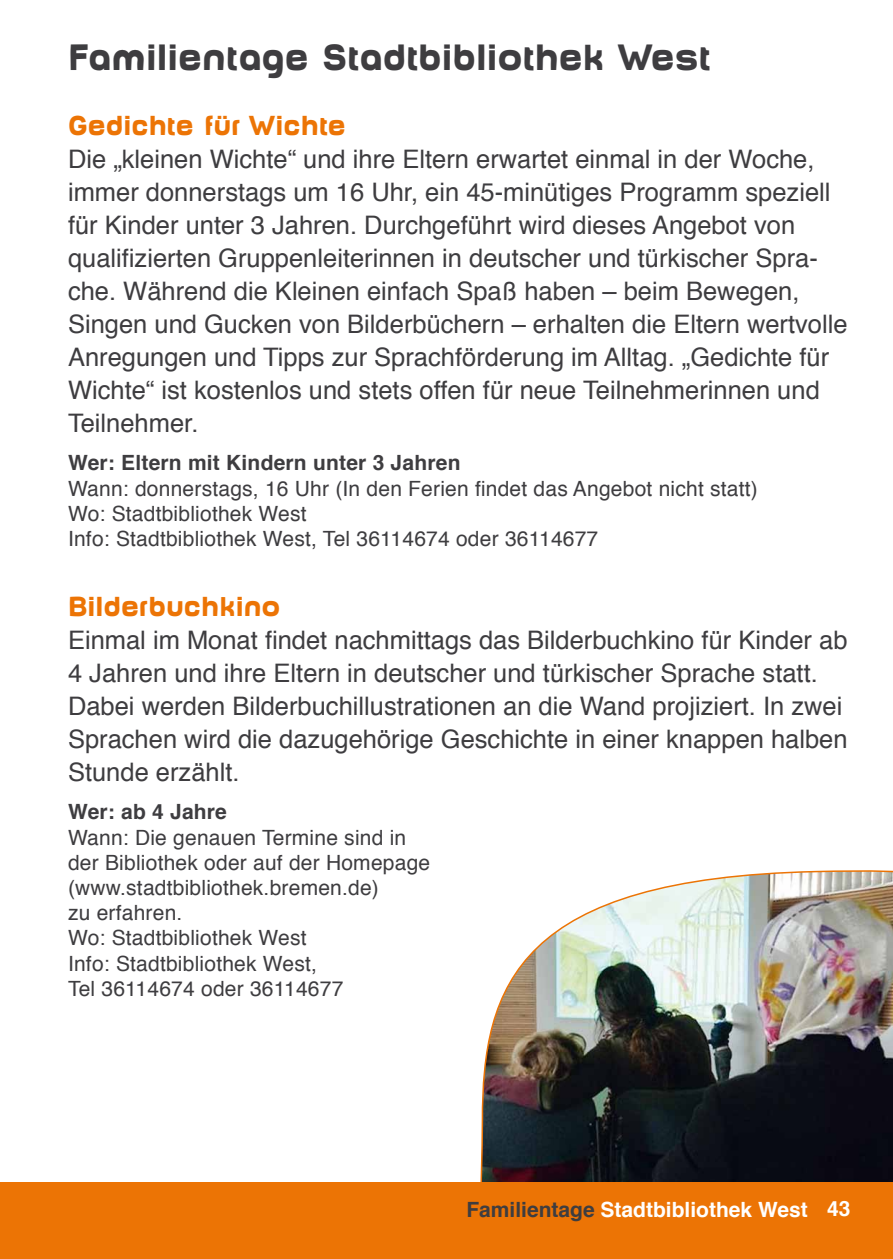
<style>
.page{position:relative;width:893px;height:1259px;background:#fff}
.page>*{position:absolute;margin:0;border:0;box-sizing:border-box;transform-origin:0 0}
.t1{font:900 36px "Baby Mine";color:#3e3d40}
.t2{font:900 27px "Baby Mine";color:#ec7405}
.t3{font:25.5px/33px "Helvetica";color:#3e3d40}
.t4{font:21px/25.2px "Helvetica";letter-spacing:.01em;color:#3e3d40}
.t5{font:700 21px "Helvetica";letter-spacing:.01em;color:#3e3d40}
.t6{font:700 21px "Helvetica";color:#fff}
.s1{color:#3e3d40}
</style>
<div class="page">
<img style="left:480px;top:870px;width:413px;height:312px">
<div style="left:0;top:1182px;width:893px;height:77px;background:#ec7405"></div>
<h1 class="t1" style="left:68px;top:36px;width:644px">Familientage Stadtbibliothek West</h1>
<p class="t2" style="left:68px;top:109px;width:279px">Gedichte für Wichte</p>
<p class="t3" style="left:68px;top:144px;width:781px">Die „kleinen Wichte“ und ihre Eltern erwartet einmal in der Woche, immer donnerstags um 16 Uhr, ein 45-minütiges Programm speziell für Kinder unter 3 Jahren. Durchgeführt wird dieses Angebot von qualifizierten Gruppenleiterinnen in deutscher und türkischer Spra&shy;che. Während die Kleinen einfach Spaß haben – beim Bewegen, Singen und Gucken von Bilderbüchern – erhalten die Eltern wertvolle Anregungen und Tipps zur Sprachförderung im Alltag. „Gedichte für Wichte“ ist kostenlos und stets offen für neue Teilnehmerinnen und Teilnehmer.</p>
<p class="t5" style="left:68px;top:446px;width:394px">Wer: Eltern mit Kindern unter 3 Jahren</p>
<p class="t4" style="left:68px;top:476px;width:691px">Wann: donnerstags, 16 Uhr (In den Ferien findet das Angebot nicht statt)<br>Wo: Stadtbibliothek West<br>Info: Stadtbibliothek West, Tel 36114674 oder 36114677</p>
<p class="t2" style="left:68px;top:590px;width:214px">Bilderbuchkino</p>
<p class="t3" style="left:68px;top:624px;width:781px">Einmal im Monat findet nachmittags das Bilderbuchkino für Kinder ab 4 Jahren und ihre Eltern in deutscher und türkischer Sprache statt.<br>Dabei werden Bilderbuchillustrationen an die Wand projiziert. In zwei Sprachen wird die dazugehörige Geschichte in einer knappen halben Stunde erzählt.</p>
<p class="t5" style="left:68px;top:795px;width:160px">Wer: ab 4 Jahre</p>
<p class="t4" style="left:68px;top:825px;width:364px">Wann: Die genauen Termine sind in der Bibliothek oder auf der Homepage (www.stadtbibliothek.bremen.de)<br>zu erfahren.<br>Wo: Stadtbibliothek West<br>Info: Stadtbibliothek West,<br>Tel 36114674 oder 36114677</p>
<p class="t6" style="left:466px;top:1192px;width:386px"><span class="s1">Familientage</span> Stadtbibliothek West 43</p>
</div>
